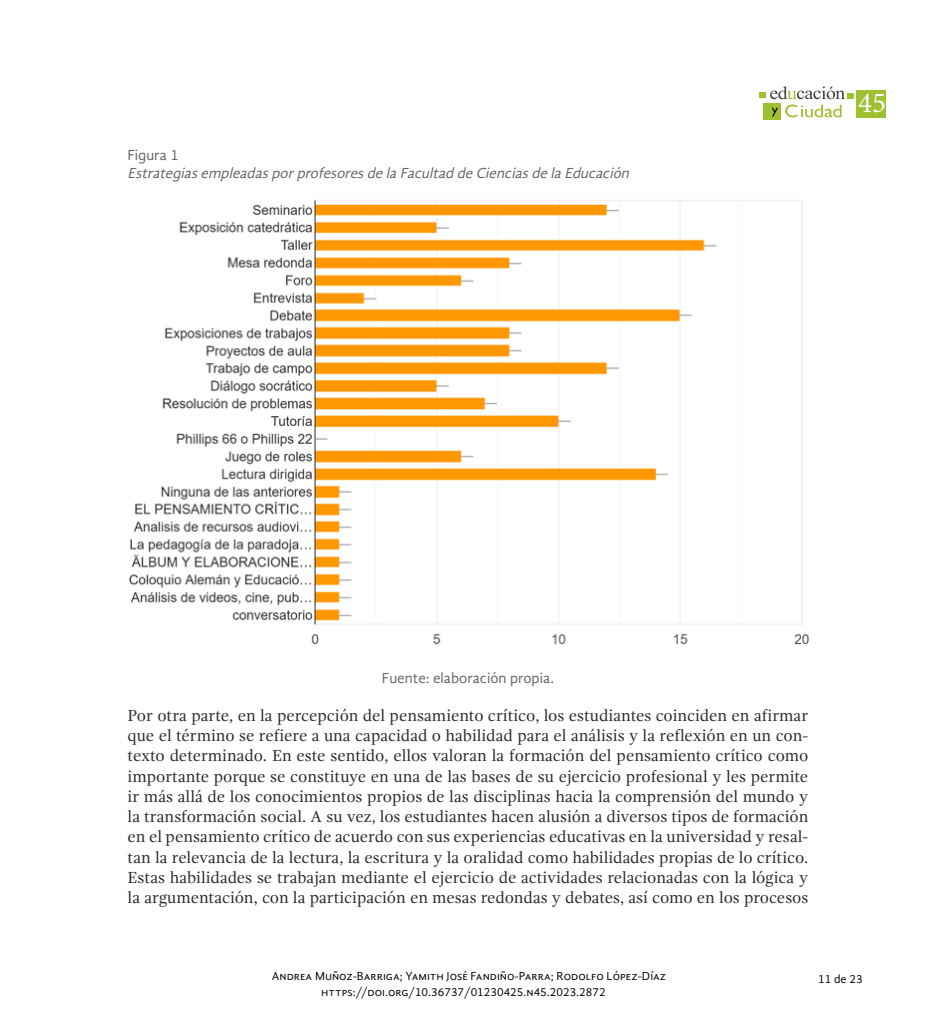
<style>
.page{position:relative;width:936px;height:1021px;background:#fff}
.page>*{position:absolute;margin:0;border:0;box-sizing:border-box;transform-origin:0 0}
.t1{font:28.95px "Minion Pro";color:#fff}
.t2{font:16.5px/20.2px "Gandhi Serif";letter-spacing:-.005em;color:#292829;text-align:justify}
.t3{font:italic 15px "Gandhi Sans";color:#616264}
.t4{font:15px "Gandhi Sans";color:#616264}
.t5{font:12px/16px "Gandhi Sans";color:#000}
</style>
<div class="page">
<div style="left:763px;top:103px;width:18px;height:16px;background:#9fc031"></div>
<svg style="left:759px;top:86px;width:94px;height:31px"></svg>
<div style="left:856px;top:90px;width:30px;height:27px;background:#9fc031"></div>
<img style="left:129px;top:200px;width:680px;height:445px">
<p class="t4" style="left:128px;top:147px;width:53px">Figura 1</p>
<p class="t3" style="left:128px;top:165px;width:506px">Estrategiasempleadasporprofesoresde la Facultad de Cienciasde la Educación</p>
<h1 class="t1" style="left:858px;top:83px;width:29px">45</h1>
<p class="t4" style="left:382px;top:669px;width:174px">Fuente: elaboración propia.</p>
<p class="t2" style="left:128px;top:705px;width:682px">Por otra parte, en la percepción del pensamiento crítico, los estudiantes coinciden en afirmar que el término se refiere a una capacidad o habilidad para el análisis y la reflexión en un con&shy;texto determinado. En este sentido, ellos valoran la formación del pensamiento crítico como importante porque se constituye en una de las bases de su ejercicio profesional y les permite ir más allá de los conocimientos propios de las disciplinas hacia la comprensión del mundo y la transformación social. A su vez, los estudiantes hacen alusión a diversos tipos de formación en el pensamiento crítico de acuerdo con sus experiencias educativas en la universidad y resal&shy;tan la relevancia de la lectura, la escritura y la oralidad como habilidades propias de lo crítico.<br>Estas habilidades se trabajan mediante el ejercicio de actividades relacionadas con la lógica y la argumentación, con la participación en mesas redondas y debates, así como en los procesos</p>
<p class="t5" style="left:321px;top:967px;width:346px;text-indent:-49px">Andrea Muñoz-Barriga; Yamith José Fandiño-Parra; Rodolfo López-Díaz https://doi.org/10.36737/01230425.n45.2023.2872</p>
<p class="t5" style="left:818px;top:970px;width:46px">11 de 23</p>
</div>
